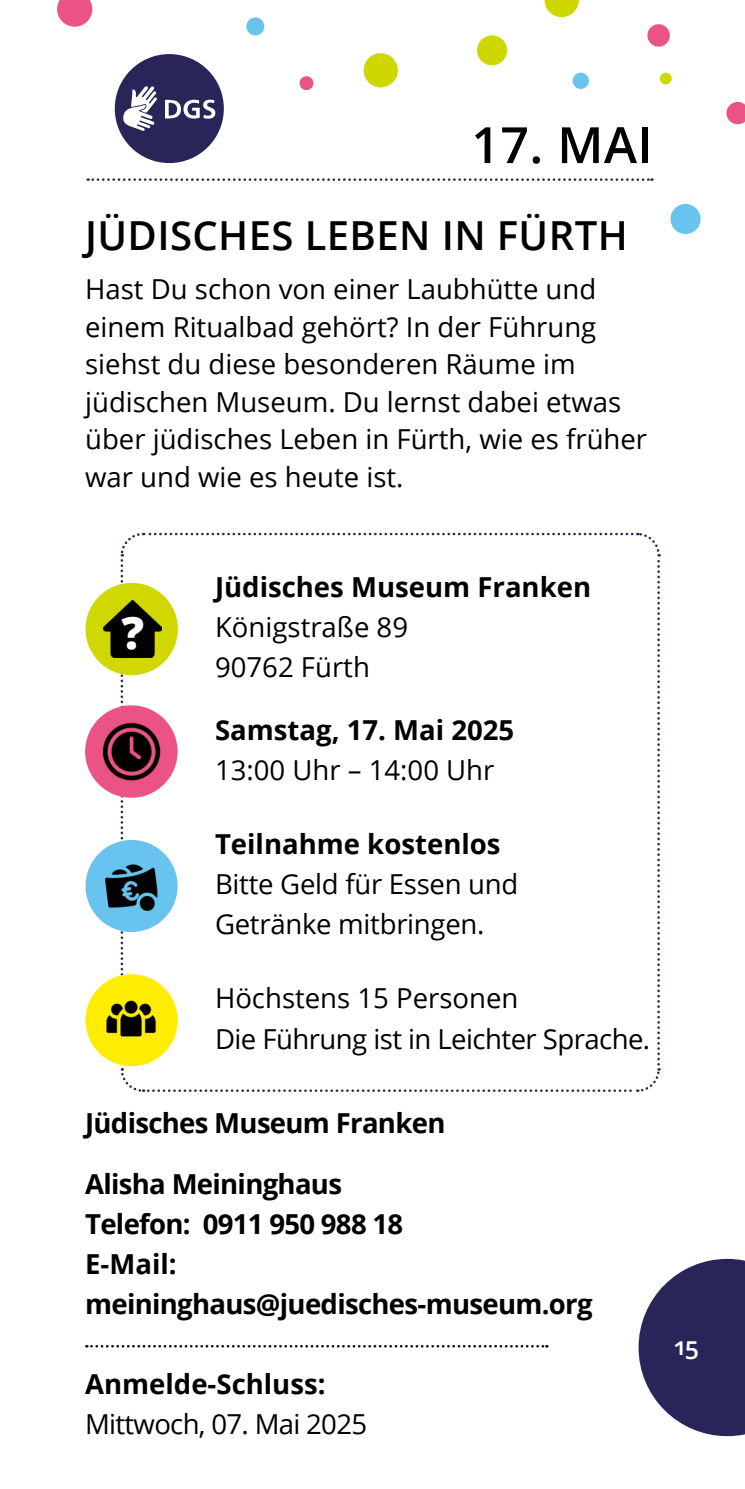
<style>
.page{position:relative;width:745px;height:1489px;background:#fff}
.page>*{position:absolute;margin:0;border:0;box-sizing:border-box;transform-origin:0 0}
.t1{font:600 50px "Open Sans";color:#000}
.t2{font:800 44.75px "Open Sans";color:#fff}
.t3{font:600 40px "Open Sans";letter-spacing:.01em;color:#000}
.t4{font:27.5px/37.5px "Open Sans";color:#000}
.t5{font:700 27.5px/40px "Open Sans";letter-spacing:-.025em;color:#000}
.t6{font:700 27.5px "Open Sans";color:#000}
.t7{font:27.5px/40px "Open Sans";letter-spacing:-.02em;color:#000}
.t8{font:27.5px "Open Sans";letter-spacing:-.025em;color:#000}
.t9{font:600 25px "Open Sans";color:#fff}
</style>
<div class="page">
<div style="left:647px;top:24px;width:22px;height:23px;background:#ea5384;border-radius:50%"></div>
<svg style="left:726px;top:102px;width:18px;height:22px"></svg>
<svg style="left:57px;top:0;width:35px;height:27px"></svg>
<div style="left:299px;top:76px;width:14px;height:14px;background:#ea5384;border-radius:50%"></div>
<div style="left:670px;top:204px;width:30px;height:30px;background:#69c3ef;border-radius:50%"></div>
<div style="left:572px;top:73px;width:16px;height:16px;background:#69c3ef;border-radius:50%"></div>
<div style="left:246px;top:17px;width:18px;height:18px;background:#69c3ef;border-radius:50%"></div>
<div style="left:476px;top:35px;width:30px;height:30px;background:#cfd700;border-radius:50%"></div>
<div style="left:363px;top:53px;width:34px;height:34px;background:#cfd700;border-radius:50%"></div>
<div style="left:659px;top:73px;width:12px;height:11px;background:#cfd700;border-radius:50%"></div>
<svg style="left:544px;top:0;width:34px;height:17px"></svg>
<svg style="left:119px;top:532px;width:541px;height:560px"></svg>
<div style="left:115px;top:54px;width:109px;height:109px;background:#292558;border-radius:50%"></div>
<svg style="left:123px;top:86px;width:34px;height:45px"></svg>
<svg style="left:165px;top:99px;width:51px;height:20px"></svg>
<svg style="left:86px;top:1345px;width:461px;height:2px"></svg>
<div style="left:85px;top:583px;width:93px;height:92px;background:#d1d700;border-radius:50%"></div>
<div style="left:85px;top:705px;width:92px;height:92px;background:#ea5384;border-radius:50%"></div>
<img style="left:102px;top:722px;width:59px;height:59px">
<div style="left:85px;top:974px;width:92px;height:92px;background:#ffed00;border-radius:50%"></div>
<img style="left:106px;top:1000px;width:50px;height:37px">
<div style="left:85px;top:840px;width:92px;height:92px;background:#69c3ef;border-radius:50%"></div>
<img style="left:105px;top:864px;width:52px;height:47px">
<img style="left:104px;top:600px;width:58px;height:58px">
<svg style="left:88px;top:178px;width:564px;height:3px"></svg>
<svg style="left:638px;top:1258px;width:106px;height:177px"></svg>
<h1 class="t1" style="left:471px;top:111px;width:183px">17. MAI</h1>
<h3 class="t3" style="left:85px;top:208px;width:544px">JÜDISCHES LEBEN IN FÜRTH</h3>
<p class="t4" style="left:85px;top:270px;width:563px">Hast Du schon von einer Laubhütte und einem Ritualbad gehört? In der Führung siehst du diese besonderen Räume im jüdischen Museum. Du lernst dabei etwas über jüdisches Leben in Fürth, wie es früher war und wie es heute ist.</p>
<h2 class="t2" style="left:121px;top:599px;width:24px">?</h2>
<p class="t6" style="left:215px;top:568px;width:377px">Jüdisches Museum Franken</p>
<p class="t4" style="left:215px;top:606px;width:194px;line-height:40px">Königstraße 89<br>90762 Fürth</p>
<p class="t6" style="left:215px;top:710px;width:300px">Samstag, 17. Mai 2025</p>
<p class="t4" style="left:215px;top:750px;width:281px">13:00 Uhr – 14:00 Uhr</p>
<p class="t6" style="left:215px;top:824px;width:287px">Teilnahme kostenlos</p>
<p class="t4" style="left:215px;top:863px;width:305px;line-height:40px">Bitte Geld für Essen und<br>Getränke mitbringen.</p>
<p class="t7" style="left:215px;top:977px;width:436px">Höchstens 15 Personen<br>Die Führung ist in Leichter Sprache.</p>
<p class="t5" style="left:85px;top:1102px;width:361px">Jüdisches Museum Franken</p>
<p class="t5" style="left:85px;top:1163px;width:508px">Alisha Meininghaus<br>Telefon: 0911 950 988 18<br>E-Mail: meininghaus@juedisches-museum.org</p>
<p class="t6" style="left:85px;top:1364px;width:242px">Anmelde-Schluss:</p>
<p class="t8" style="left:85px;top:1405px;width:283px">Mittwoch, 07. Mai 2025</p>
<p class="t9" style="left:673px;top:1328px;width:27px">15</p>
</div>
